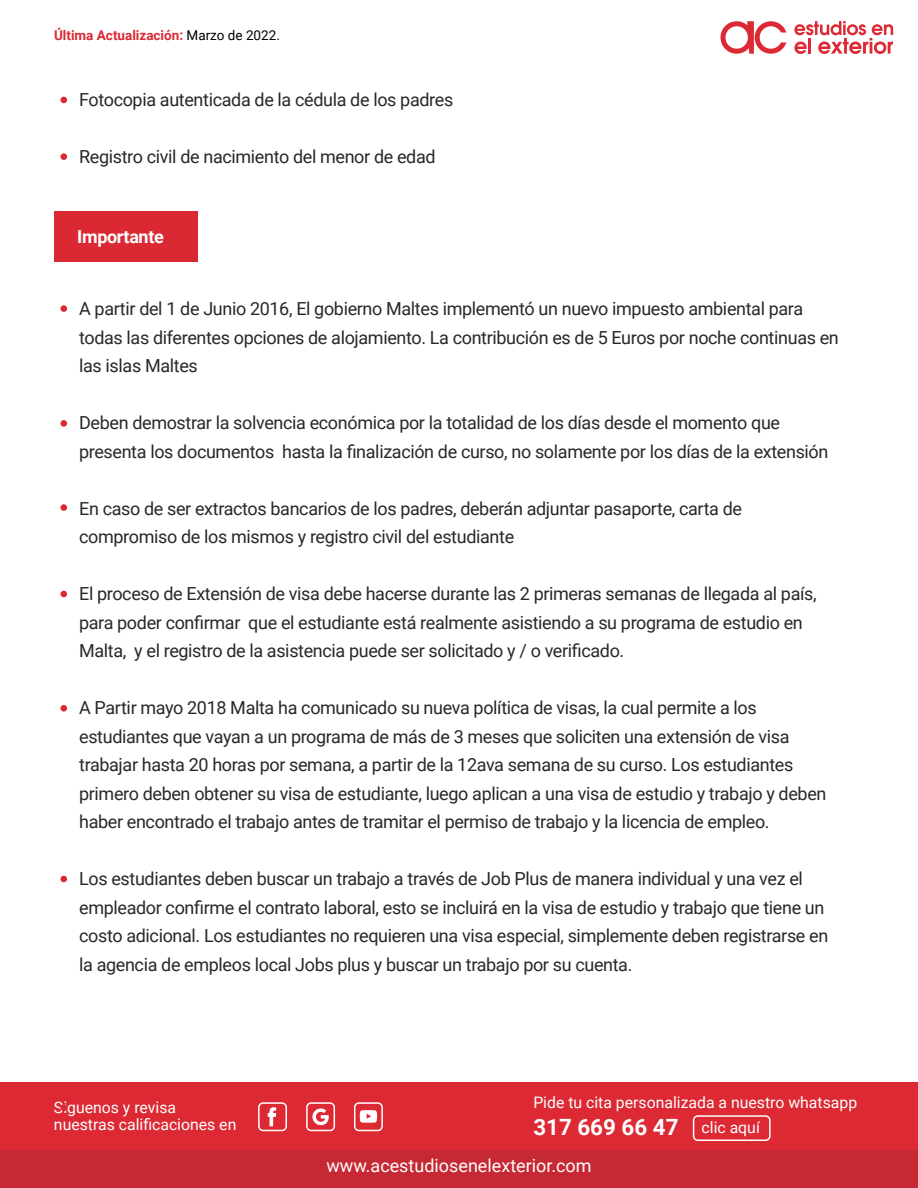
<style>
.page{position:relative;width:918px;height:1188px;background:#fff}
.page>*{position:absolute;margin:0;border:0;box-sizing:border-box;transform-origin:0 0}
.t1{font:700 22.35px "Roboto";color:#fff}
.t2{font:18px/28.5px "Roboto";letter-spacing:-.02em;color:#282827}
.t3{font:18px "Roboto";color:#fff}
.t4{font:700 18px "Roboto";letter-spacing:-.02em;color:#fff}
.t5{font:15.75px/17.1px "Roboto";color:#fff}
.t6{font:700 13.5px "Roboto";color:#db2934}
.s1{font-weight:400;color:#000}
.s2{font-weight:400;font-size:15.75px}
</style>
<div class="page">
<div style="left:1px;top:1082px;width:917px;height:106px;background:#dc2933"></div>
<div style="left:1px;top:1150px;width:917px;height:38px;background:#c62933"></div>
<svg style="left:794px;top:21px;width:99px;height:33px"></svg>
<svg style="left:720px;top:21px;width:66px;height:33px"></svg>
<svg style="left:268px;top:1107px;width:8px;height:19px"></svg>
<svg style="left:312px;top:1108px;width:17px;height:18px"></svg>
<div style="left:258px;top:1102px;width:29px;height:29px;border:2px solid #fff;border-radius:4px"></div>
<div style="left:306px;top:1102px;width:29px;height:29px;border:2px solid #fff;border-radius:4px"></div>
<div style="left:354px;top:1102px;width:29px;height:29px;border:2px solid #fff;border-radius:4px"></div>
<div style="left:693px;top:1115px;width:78px;height:26px;border:2px solid #fff;border-radius:4px"></div>
<svg style="left:360px;top:1110px;width:17px;height:13px"></svg>
<div style="left:60px;top:97px;width:7px;height:6px;background:#db2934;border-radius:50%"></div>
<div style="left:60px;top:153px;width:7px;height:7px;background:#db2934;border-radius:50%"></div>
<div style="left:60px;top:305px;width:7px;height:7px;background:#db2934;border-radius:50%"></div>
<div style="left:60px;top:420px;width:7px;height:7px;background:#db2934;border-radius:50%"></div>
<div style="left:60px;top:504px;width:7px;height:7px;background:#db2934;border-radius:50%"></div>
<div style="left:60px;top:591px;width:7px;height:6px;background:#db2934;border-radius:50%"></div>
<div style="left:60px;top:705px;width:7px;height:7px;background:#db2934;border-radius:50%"></div>
<div style="left:60px;top:876px;width:7px;height:6px;background:#db2934;border-radius:50%"></div>
<div style="left:54px;top:212px;width:144px;height:50px;background:#db2934"></div>
<p class="t6" style="left:54px;top:26px;width:227px">Última Actualización: <span class="s1">Marzo de 2022.</span></p>
<p class="t2" style="left:79px;top:84px;width:376px">Fotocopia autenticada de la cédula de los padres</p>
<p class="t2" style="left:79px;top:141px;width:358px">Registro civil de nacimiento del menor de edad</p>
<p class="t4" style="left:77px;top:224px;width:88px">Importante</p>
<p class="t2" style="left:79px;top:294px;width:761px">A partir del 1 de Junio 2016, El gobierno Maltes implementó un nuevo impuesto ambiental para todas las diferentes opciones de alojamiento. La contribución es de 5 Euros por noche continuas en las islas Maltes</p>
<p class="t2" style="left:79px;top:408px;width:751px">Deben demostrar la solvencia económica por la totalidad de los días desde el momento que presenta los documentos hasta la finalización de curso, no solamente por los días de la extensión</p>
<p class="t2" style="left:79px;top:493px;width:665px">En caso de ser extractos bancarios de los padres, deberán adjuntar pasaporte, carta de compromiso de los mismos y registro civil del estudiante</p>
<p class="t2" style="left:79px;top:579px;width:739px">El proceso de Extensión de visa debe hacerse durante las 2 primeras semanas de llegada al país, para poder confirmar que el estudiante está realmente asistiendo a su programa de estudio en<br>Malta, y el registro de la asistencia puede ser solicitado y / o verificado.</p>
<p class="t2" style="left:79px;top:693px;width:749px">A Partir mayo 2018 Malta ha comunicado su nueva política de visas, la cual permite a los estudiantes que vayan a un programa de más de 3 meses que soliciten una extensión de visa trabajar hasta 20 horas por semana, a partir de la 12ava semana de su curso. Los estudiantes primero deben obtener su visa de estudiante, luego aplican a una visa de estudio y trabajo y deben haber encontrado el trabajo antes de tramitar el permiso de trabajo y la licencia de empleo.</p>
<p class="t2" style="left:79px;top:864px;width:751px">Los estudiantes deben buscar un trabajo a través de Job Plus de manera individual y una vez el empleador confirme el contrato laboral, esto se incluirá en la visa de estudio y trabajo que tiene un costo adicional. Los estudiantes no requieren una visa especial, simplemente deben registrarse en la agencia de empleos local Jobs plus y buscar un trabajo por su cuenta.</p>
<p class="t5" style="left:54px;top:1098px;width:184px">Siguenos y revisa nuestras calificaciones en</p>
<p class="t5" style="left:533px;top:1094px;width:325px">Pide tu cita personalizada a nuestro whatsapp</p>
<p class="t1" style="left:533px;top:1112px;width:228px">317 669 66 47 <span class="s2">clic aquí</span></p>
<p class="t3" style="left:326px;top:1153px;width:267px">www.acestudiosenelexterior.com</p>
</div>
